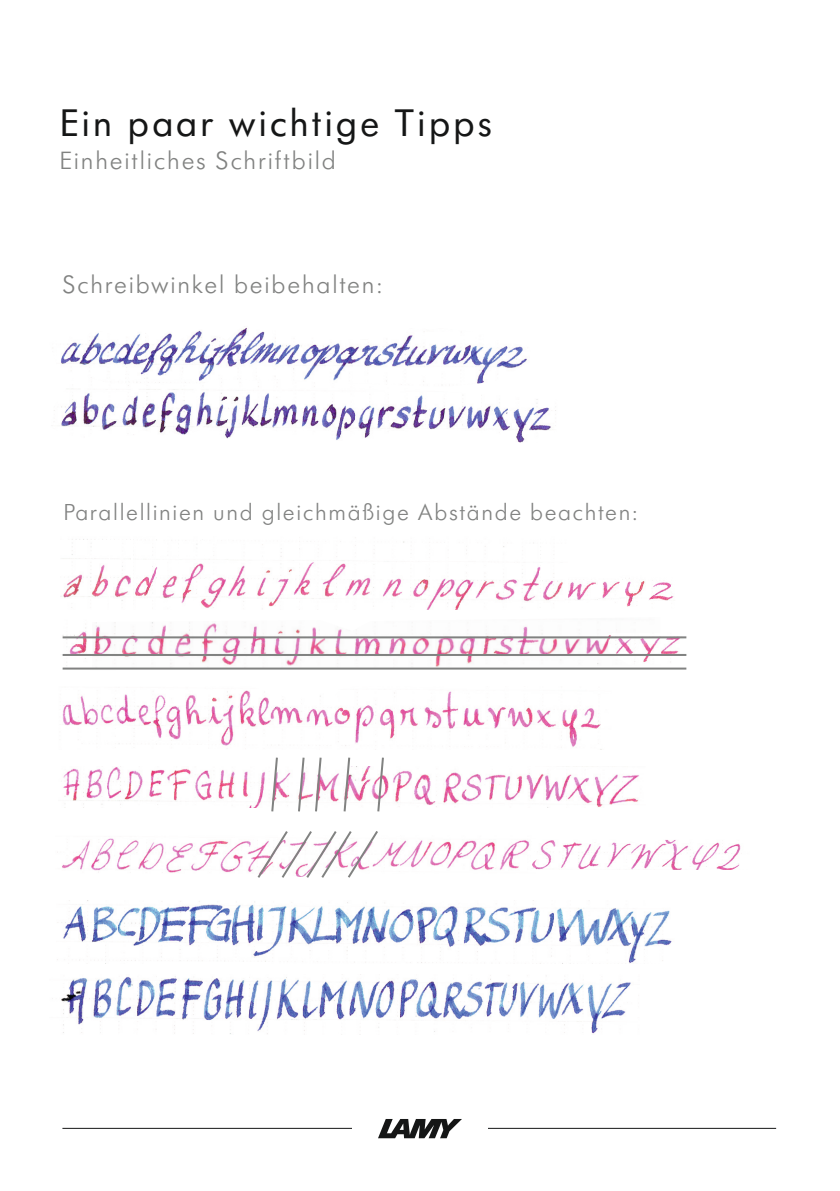
<style>
.page{position:relative;width:840px;height:1191px;background:#fff}
.page>*{position:absolute;margin:0;border:0;box-sizing:border-box;transform-origin:0 0}
.t1{font:40px "Futura SB";letter-spacing:.07em;color:#151616}
.t2{font:300 26px "Futura SB";letter-spacing:.07em;color:#818281}
.t3{font:300 24px "Futura SB";letter-spacing:.07em;color:#818281}
</style>
<div class="page">
<hr style="left:62px;top:1128px;width:713px;height:1px;background:#151616">
<div style="left:352px;top:1099px;width:135px;height:49px;background:#fff"></div>
<svg style="left:378px;top:1119px;width:83px;height:19px"></svg>
<img style="left:54px;top:389px;width:502px;height:54px">
<img style="left:61px;top:327px;width:466px;height:60px">
<img style="left:88px;top:372px;width:219px;height:13px">
<img style="left:61px;top:539px;width:70px;height:69px">
<img style="left:135px;top:566px;width:42px;height:32px">
<img style="left:156px;top:539px;width:3px;height:59px">
<img style="left:182px;top:544px;width:16px;height:59px">
<img style="left:228px;top:541px;width:335px;height:69px">
<img style="left:198px;top:563px;width:28px;height:45px">
<img style="left:200px;top:563px;width:4px;height:33px">
<img style="left:539px;top:541px;width:3px;height:69px">
<img style="left:568px;top:581px;width:50px;height:19px">
<img style="left:618px;top:578px;width:27px;height:29px">
<img style="left:649px;top:582px;width:25px;height:19px">
<img style="left:62px;top:690px;width:540px;height:60px">
<img style="left:52px;top:974px;width:579px;height:60px">
<img style="left:57px;top:900px;width:615px;height:63px">
<img style="left:62px;top:838px;width:468px;height:35px">
<img style="left:532px;top:840px;width:209px;height:30px">
<svg style="left:255px;top:831px;width:125px;height:47px"></svg>
<img style="left:63px;top:766px;width:576px;height:41px">
<svg style="left:313px;top:757px;width:9px;height:55px"></svg>
<svg style="left:342px;top:757px;width:9px;height:55px"></svg>
<svg style="left:376px;top:757px;width:9px;height:55px"></svg>
<svg style="left:296px;top:757px;width:9px;height:55px"></svg>
<svg style="left:270px;top:757px;width:9px;height:55px"></svg>
<img style="left:90px;top:622px;width:570px;height:48px">
<img style="left:62px;top:627px;width:28px;height:41px">
<img style="left:90px;top:622px;width:2px;height:45px">
<img style="left:608px;top:633px;width:78px;height:31px">
<hr style="left:63px;top:636px;width:623px;height:2px;background:#818281">
<hr style="left:63px;top:667px;width:623px;height:2px;background:#818281">
<hr style="left:63px;top:654px;width:623px;height:2px;background:#818281">
<h1 class="t1" style="left:60px;top:101px;width:434px">Ein paar wichtige Tipps</h1>
<p class="t2" style="left:60px;top:147px;width:277px">Einheitliches Schriftbild</p>
<p class="t2" style="left:62px;top:270px;width:320px">Schreibwinkel beibehalten:</p>
<p class="t3" style="left:63px;top:499px;width:574px">Parallellinien und gleichmäßige Abstände beachten:</p>
</div>
